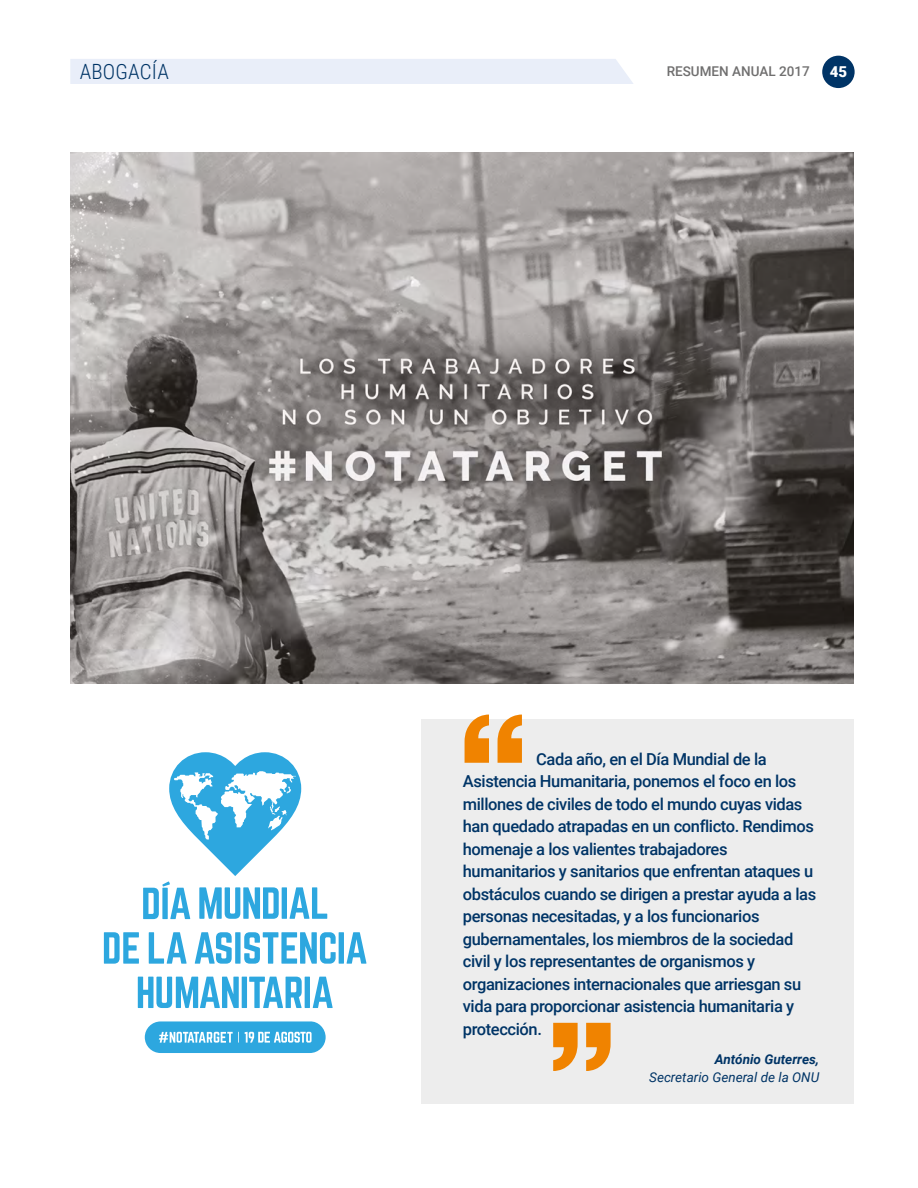
<style>
.page{position:relative;width:918px;height:1188px;background:#fff}
.page>*{position:absolute;margin:0;border:0;box-sizing:border-box;transform-origin:0 0}
.t1{font:900 133.5px "Helvetica";color:#f08300}
.t2{font:300 21px "Roboto Condensed";letter-spacing:.01em;color:#003466}
.t3{font:500 16.5px/22.5px "Roboto";letter-spacing:-.025em;color:#003466}
.t4{font:900 15px "Roboto";color:#fff}
.t5{font:italic 13.5px "Roboto";color:#003466}
.t6{font:italic 700 13.5px "Roboto";color:#003466}
.t7{font:500 13.5px "Roboto";color:#706f6f}
</style>
<div class="page">
<div style="left:70px;top:59px;width:563px;height:25px;background:#e9eef9"></div>
<div style="left:822px;top:56px;width:33px;height:32px;background:#003466;border-radius:50%"></div>
<img style="left:70px;top:152px;width:784px;height:531px">
<div style="left:421px;top:720px;width:433px;height:384px;background:#ededed"></div>
<svg style="left:145px;top:1021px;width:181px;height:32px"></svg>
<svg style="left:143px;top:752px;width:184px;height:167px"></svg>
<svg style="left:138px;top:977px;width:101px;height:31px"></svg>
<div style="left:242px;top:977px;width:5px;height:31px;background:#2da7df"></div>
<svg style="left:313px;top:977px;width:20px;height:31px"></svg>
<svg style="left:249px;top:977px;width:53px;height:31px"></svg>
<div style="left:305px;top:977px;width:5px;height:31px;background:#2da7df"></div>
<svg style="left:149px;top:932px;width:38px;height:32px"></svg>
<div style="left:339px;top:932px;width:5px;height:32px;background:#2da7df"></div>
<svg style="left:346px;top:932px;width:21px;height:32px"></svg>
<div style="left:235px;top:932px;width:6px;height:32px;background:#2da7df"></div>
<svg style="left:104px;top:932px;width:35px;height:32px"></svg>
<svg style="left:195px;top:932px;width:37px;height:32px"></svg>
<svg style="left:244px;top:932px;width:92px;height:32px"></svg>
<p class="t2" style="left:80px;top:57px;width:91px">ABOGACÍA</p>
<p class="t7" style="left:667px;top:62px;width:144px">RESUMEN ANUAL 2017</p>
<p class="t4" style="left:830px;top:61px;width:19px">45</p>
<h1 class="t1" style="left:459px;top:678px;width:68px">“</h1>
<p class="t3" style="left:463px;top:747px;width:355px;text-indent:73px">Cada año, en el Día Mundial de la Asistencia Humanitaria, ponemos el foco en los millones de civiles de todo el mundo cuyas vidas han quedado atrapadas en un conflicto. Rendimos homenaje a los valientes trabajadores humanitarios y sanitarios que enfrentan ataques u obstáculos cuando se dirigen a prestar ayuda a las personas necesitadas, y a los funcionarios gubernamentales, los miembros de la sociedad civil y los representantes de organismos y organizaciones internacionales que arriesgan su vida para proporcionar asistencia humanitaria y protección.</p>
<p class="t6" style="left:715px;top:1050px;width:106px">António Guterres,</p>
<p class="t5" style="left:649px;top:1068px;width:172px">Secretario General de la ONU</p>
<h1 class="t1" style="left:549px;top:984px;width:68px">”</h1>
</div>
